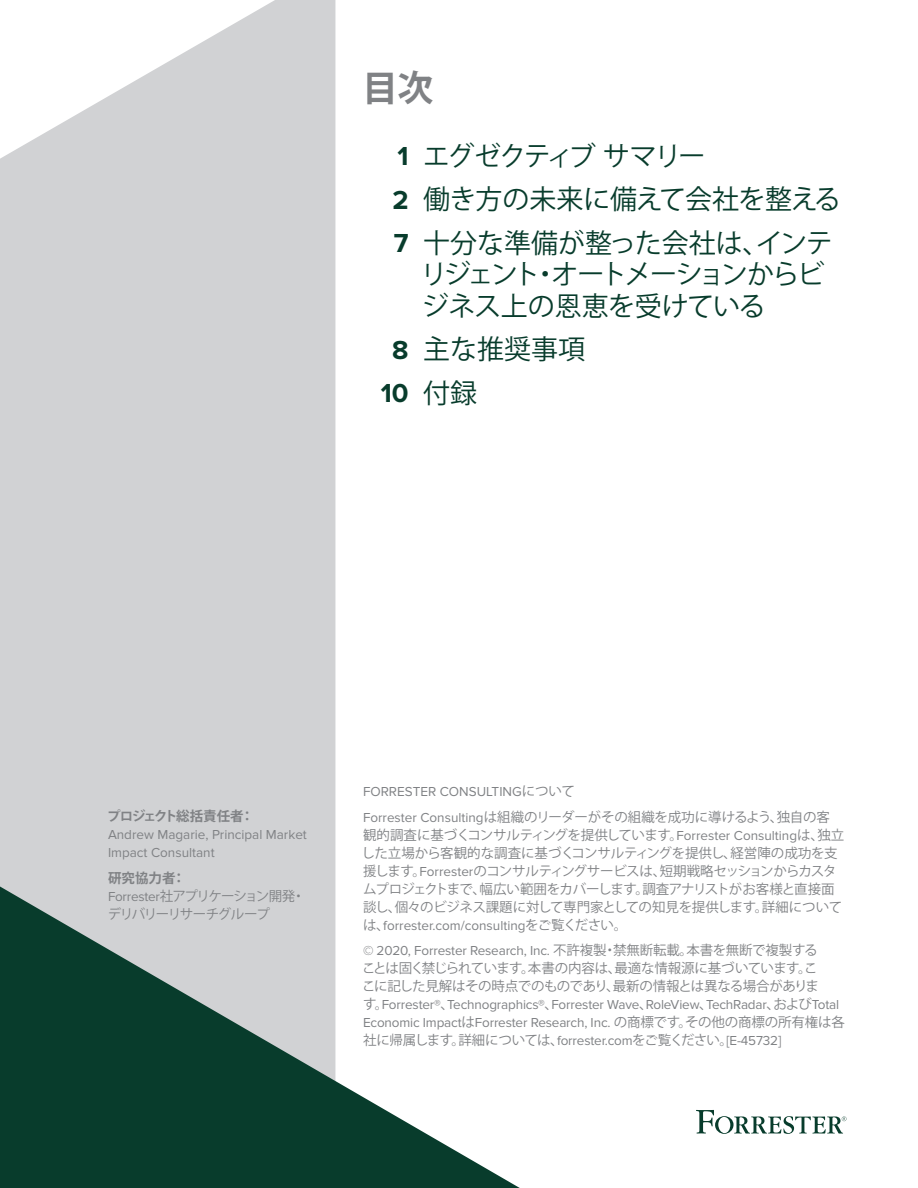
<style>
.page{position:relative;width:918px;height:1188px;background:#fff}
.page>*{position:absolute;margin:0;border:0;box-sizing:border-box;transform-origin:0 0}
.TOC_Title_Appendix{font:700 36px "Koz Go Pro";color:#808285}
.t1{font:27px/31.5px "Koz Go Pro";letter-spacing:-.04em;color:#083c2c}
.t2{font:27px "Koz Go Pro";letter-spacing:-.02em;color:#083c2c}
.t3{font:27px "Koz Go Pro";letter-spacing:-.085em;color:#083c2c}
.TOC_page_numbers{font:700 27px "Proxima Nova";color:#083c2c}
.Disclosures{font:13.5px/18px "Koz Go Pro";letter-spacing:-.03em;color:#808285}
.Disclosures-2{font:13.5px/18px "Proxima Nova";color:#808285}
.Disclosures-3{font:13.5px/18px "Koz Go Pro";letter-spacing:-.105em;color:#808285}
.s1{font-family:"Koz Go Pro";font-weight:700}
.s2{font-weight:700}
.s3{font-family:"Proxima Nova"}
.s4{font-family:"Koz Go Pro"}
</style>
<div class="page">
<svg style="left:0;top:0;width:335px;height:886px;background:#d4d5d7"></svg>
<svg style="left:0;top:886px;width:520px;height:302px;fill:#083c2c"></svg>
<svg style="left:696px;top:1110px;width:150px;height:24px"></svg>
<p class="TOC_Title_Appendix" style="left:362px;top:65px;width:73px">目次</p>
<p class="t3" style="left:423px;top:138px;width:284px">エグゼクティブサマリー</p>
<p class="t2" style="left:423px;top:182px;width:419px">働き方の未来に備えて会社を整える</p>
<p class="t1" style="left:421px;top:228px;width:414px">十分な準備が整った会社は、インテリジェント・オートメーションからビジネス上の恩恵を受けている</p>
<p class="t2" style="left:423px;top:332px;width:163px">主な推奨事項</p>
<p class="t2" style="left:423px;top:375px;width:56px">付録</p>
<p class="TOC_page_numbers" style="left:398px;top:141px;width:13px">1</p>
<p class="TOC_page_numbers" style="left:392px;top:184px;width:18px">2</p>
<p class="TOC_page_numbers" style="left:394px;top:228px;width:16px">7</p>
<p class="TOC_page_numbers" style="left:392px;top:334px;width:18px">8</p>
<p class="TOC_page_numbers" style="left:381px;top:378px;width:29px">10</p>
<p class="Disclosures-2" style="left:107px;top:808px;width:201px"><span class="s1">プロジェクト総括責任者：<br></span>Andrew Magarie, Principal Market<br>Impact Consultant</p>
<p class="Disclosures-3" style="left:108px;top:869px;width:199px"><span class="s2">研究協力者：<br></span><span class="s3">Forrester</span>社アプリケーション開発・デリバリーリサーチグループ</p>
<p class="Disclosures-2" style="left:363px;top:783px;width:214px">FORRESTER CONSULTING<span class="s4">について</span></p>
<p class="Disclosures" style="left:362px;top:808px;width:484px"><span class="s3">Forrester Consulting</span>は組織のリーダーがその組織を成功に導けるよう、独自の客観的調査に基づくコンサルティングを提供しています。<span class="s3">Forrester Consulting</span>は、独立した立場から客観的な調査に基づくコンサルティングを提供し、経営陣の成功を支援します。<span class="s3">Forrester</span>のコンサルティングサービスは、短期戦略セッションからカスタムプロジェクトまで、幅広い範囲をカバーします。調査アナリストがお客様と直接面談し、個々のビジネス課題に対して専門家としての知見を提供します。詳細については、<span class="s3">forrester.com/consulting</span>をご覧ください。</p>
<p class="Disclosures" style="left:362px;top:942px;width:485px"><span class="s3">© 2020, Forrester Research, Inc.</span> 不許複製・禁無断転載。本書を無断で複製する<br>ことは固く禁じられています。本書の内容は、最適な情報源に基づいています。こ<br>こに記した見解はその時点でのものであり、最新の情報とは異なる場合がありま<br>す。<span class="s3">Forrester®</span>、<span class="s3">Technographics®</span>、<span class="s3">Forrester Wave</span>、<span class="s3">RoleView</span>、<span class="s3">TechRadar</span>、および<span class="s3">Total Economic Impact</span>は<span class="s3">Forrester Research, Inc.</span> の商標です。その他の商標の所有権は各社に帰属します。詳細については、<span class="s3">forrester.com</span>をご覧ください。<span class="s3">[E-45732]</span></p>
</div>
